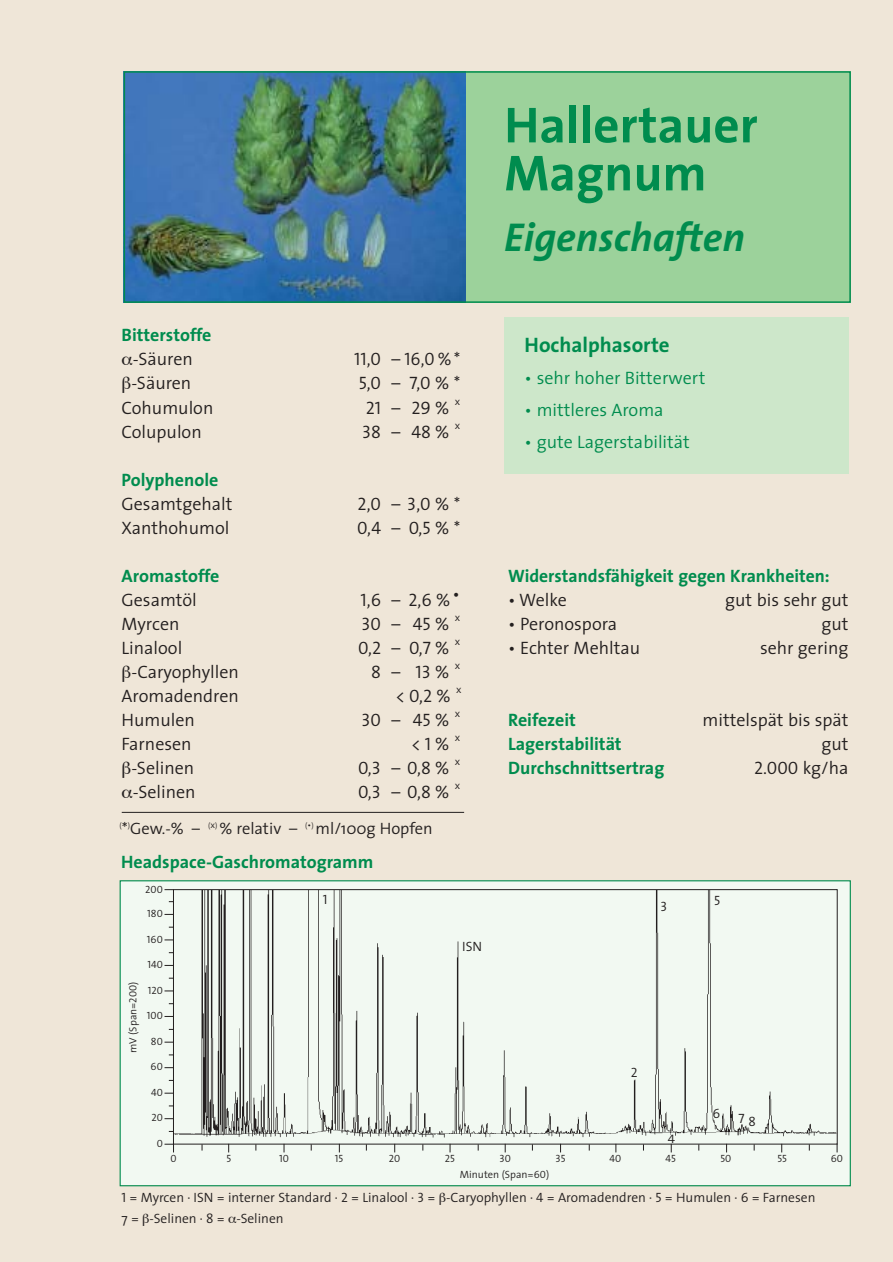
<style>
.page{position:relative;width:893px;height:1262px;background:#fff}
.page>*{position:absolute;margin:0;border:0;box-sizing:border-box;transform-origin:0 0}
.t1{font:700 51px/48px "The Sans";color:#008c4e}
.t2{font:italic 700 40.5px "The Sans";color:#008c4e}
.t3{font:700 21px "The Sans";color:#008c4e}
.t4{font:300 18px "The Sans";color:#231f1f}
.t5{font:700 18px "The Sans";color:#008c4e}
.t6{font:18px "The Sans Semi Light Caps";color:#231f1f}
.t7{font:300 18px "The Sans";color:#008c4e}
.t8{font:300 16.5px "The Sans";color:#231f1f}
.t9{font:300 13.5px/21px "The Sans";color:#231f1f}
.t10{font:13.5px "The Sans Semi Light Caps";color:#231f1f}
.t11{font:12.3px "The Sans Semi Light Caps";color:#231f1f;scale:1.1 1}
.t12{font:10.5px "The Sans Semi Light Caps";color:#231f1f}
.t13{font:300 10.5px "The Sans";color:#231f1f}
.s1{font-family:"The Sans";font-weight:300}
.s2{font-family:"The Sans Semi Light Caps";font-weight:400}
</style>
<div class="page">
<div style="left:0;top:0;width:892px;height:1261px;background:#efe6d8"></div>
<div style="left:504px;top:318px;width:345px;height:156px;background:#cde7ca"></div>
<div style="left:125px;top:71px;width:725px;height:231px;background:#9cd29b"></div>
<img style="left:123px;top:71px;width:342px;height:231px">
<div style="left:124px;top:71px;width:726px;height:232px;border:2px solid #008c4e"></div>
<hr style="left:122px;top:812px;width:342px;height:1px;background:#231f1f">
<div style="left:121px;top:881px;width:728px;height:304px;background:#f2f9f2"></div>
<svg style="left:164px;top:889px;width:674px;height:255px"></svg>
<h1 class="t1" style="left:504px;top:106px;width:255px">Hallertauer<br>Magnum</h1>
<h2 class="t2" style="left:504px;top:222px;width:242px">Eigenschaften</h2>
<p class="t5" style="left:122px;top:329px;width:91px">Bitterstoffe</p>
<p class="t4" style="left:133px;top:353px;width:61px">-Säuren</p>
<p class="t6" style="left:354px;top:349px;width:108px">11,0 – 16,0 <span class="s1">%*</span></p>
<p class="t4" style="left:131px;top:377px;width:61px">-Säuren</p>
<p class="t6" style="left:359px;top:373px;width:103px">5,0 – 7,0 <span class="s1">% *</span></p>
<p class="t4" style="left:121px;top:401px;width:93px">Cohumulon</p>
<p class="t6" style="left:366px;top:397px;width:85px">21 – 29 <span class="s1">%</span></p>
<p class="t13" style="left:455px;top:397px;width:7px">x</p>
<p class="t4" style="left:122px;top:425px;width:82px">Colupulon</p>
<p class="t6" style="left:362px;top:421px;width:89px">38 – 48 <span class="s1">%</span></p>
<p class="t13" style="left:455px;top:421px;width:7px">x</p>
<p class="t5" style="left:122px;top:473px;width:98px">Polyphenole</p>
<p class="t4" style="left:122px;top:497px;width:112px">Gesamtgehalt</p>
<p class="t6" style="left:357px;top:493px;width:104px">2,0 – 3,0 <span class="s1">% *</span></p>
<p class="t4" style="left:122px;top:521px;width:109px">Xanthohumol</p>
<p class="t6" style="left:357px;top:517px;width:105px">0,4 – 0,5 <span class="s1">% *</span></p>
<p class="t5" style="left:122px;top:569px;width:99px">Aromastoffe</p>
<p class="t4" style="left:122px;top:593px;width:77px">Gesamtöl</p>
<p class="t6" style="left:360px;top:589px;width:101px">1,6 – 2,6 <span class="s1">%</span><sup>•</sup></p>
<p class="t4" style="left:122px;top:617px;width:59px">Myrcen</p>
<p class="t6" style="left:361px;top:613px;width:90px">30 – 45<span class="s1">%</span></p>
<p class="t13" style="left:455px;top:613px;width:7px">x</p>
<p class="t4" style="left:122px;top:641px;width:62px">Linalool</p>
<p class="t6" style="left:358px;top:637px;width:93px">0,2 – 0,7 <span class="s1">%</span></p>
<p class="t13" style="left:455px;top:637px;width:7px">x</p>
<p class="t4" style="left:131px;top:665px;width:109px">-Caryophyllen</p>
<p class="t6" style="left:371px;top:661px;width:80px">8 – 13<span class="s1">%</span></p>
<p class="t13" style="left:455px;top:661px;width:7px">x</p>
<p class="t4" style="left:122px;top:689px;width:119px">Aromadendren</p>
<p class="t6" style="left:396px;top:685px;width:56px"><span class="s1">&lt;</span> 0,2 <span class="s1">%</span></p>
<p class="t13" style="left:456px;top:685px;width:7px">x</p>
<p class="t4" style="left:122px;top:713px;width:75px">Humulen</p>
<p class="t6" style="left:361px;top:709px;width:90px">30 – 45 %</p>
<p class="t13" style="left:455px;top:709px;width:7px">x</p>
<p class="t4" style="left:122px;top:737px;width:72px">Farnesen</p>
<p class="t4" style="left:411px;top:737px;width:40px">&lt;<span class="s2">1</span>%</p>
<p class="t13" style="left:455px;top:733px;width:7px">x</p>
<p class="t4" style="left:131px;top:761px;width:64px">-Selinen</p>
<p class="t6" style="left:358px;top:757px;width:93px">0,3 – 0,8 <span class="s1">%</span></p>
<p class="t13" style="left:455px;top:757px;width:7px">x</p>
<p class="t4" style="left:133px;top:785px;width:64px">-Selinen</p>
<p class="t6" style="left:358px;top:781px;width:93px">0,3 – 0,8 <span class="s1">%</span></p>
<p class="t13" style="left:455px;top:781px;width:7px">x</p>
<p class="t8" style="left:120px;top:822px;width:315px"><sup>(</sup>*<sup>)</sup>Gew.-% – <sup>(</sup><sup>x</sup><sup>)</sup> <span class="s2">%</span> relativ – <sup>(</sup><sup>•</sup><sup>)</sup> ml/100g Hopfen</p>
<p class="t5" style="left:121px;top:855px;width:254px">Headspace-Gaschromatogramm</p>
<p class="t12" style="left:145px;top:882px;width:19px">200</p>
<p class="t12" style="left:147px;top:907px;width:17px">180</p>
<p class="t12" style="left:147px;top:933px;width:17px">160</p>
<p class="t13" style="left:129px;top:1053px;width:72px;rotate:-90deg">mV (Span=<span class="s2">200</span>)</p>
<p class="t12" style="left:147px;top:958px;width:17px">140</p>
<p class="t12" style="left:148px;top:984px;width:17px">120</p>
<p class="t12" style="left:147px;top:1009px;width:17px">100</p>
<p class="t12" style="left:151px;top:1035px;width:13px">80</p>
<p class="t12" style="left:151px;top:1060px;width:14px">60</p>
<p class="t12" style="left:151px;top:1086px;width:13px">40</p>
<p class="t12" style="left:151px;top:1111px;width:13px">20</p>
<p class="t12" style="left:157px;top:1137px;width:8px">0</p>
<p class="t10" style="left:323px;top:891px;width:6px">1</p>
<p class="t10" style="left:462px;top:938px;width:21px">ISN</p>
<p class="t3" style="left:524px;top:337px;width:147px">Hochalphasorte</p>
<p class="t7" style="left:524px;top:371px;width:182px">• sehr hoher Bitterwert</p>
<p class="t7" style="left:524px;top:403px;width:140px">• mittleres Aroma</p>
<p class="t7" style="left:524px;top:436px;width:167px">• gute Lagerstabilität</p>
<p class="t5" style="left:508px;top:569px;width:323px">Widerstandsfähigkeit gegen Krankheiten:</p>
<p class="t4" style="left:508px;top:593px;width:60px">• Welke</p>
<p class="t4" style="left:725px;top:593px;width:125px">gut bis sehr gut</p>
<p class="t4" style="left:508px;top:617px;width:111px">• Peronospora</p>
<p class="t4" style="left:821px;top:617px;width:29px">gut</p>
<p class="t4" style="left:508px;top:641px;width:134px">• Echter Mehltau</p>
<p class="t4" style="left:760px;top:641px;width:90px">sehr gering</p>
<p class="t5" style="left:508px;top:713px;width:69px">Reifezeit</p>
<p class="t4" style="left:702px;top:713px;width:147px">mittelspät bis spät</p>
<p class="t5" style="left:508px;top:737px;width:115px">Lagerstabilität</p>
<p class="t4" style="left:821px;top:737px;width:29px">gut</p>
<p class="t5" style="left:508px;top:761px;width:158px">Durchschnittsertrag</p>
<p class="t6" style="left:754px;top:757px;width:96px">2.000 <span class="s1">kg/ha</span></p>
<p class="t10" style="left:660px;top:898px;width:8px">3</p>
<p class="t10" style="left:714px;top:892px;width:8px">5</p>
<p class="t10" style="left:631px;top:1064px;width:8px">2</p>
<p class="t11" style="left:667px;top:1131px;width:8px">4</p>
<p class="t10" style="left:712px;top:1105px;width:9px">6</p>
<p class="t10" style="left:738px;top:1111px;width:19px">7 8</p>
<p class="t12" style="left:170px;top:1152px;width:8px">0</p>
<p class="t12" style="left:226px;top:1152px;width:6px">5</p>
<p class="t12" style="left:279px;top:1152px;width:11px">10</p>
<p class="t12" style="left:335px;top:1152px;width:10px">15</p>
<p class="t12" style="left:389px;top:1152px;width:13px">20</p>
<p class="t12" style="left:445px;top:1152px;width:12px">25</p>
<p class="t12" style="left:499px;top:1152px;width:13px">30</p>
<p class="t12" style="left:555px;top:1152px;width:12px">35</p>
<p class="t12" style="left:609px;top:1152px;width:13px">40</p>
<p class="t12" style="left:665px;top:1152px;width:12px">45</p>
<p class="t12" style="left:720px;top:1152px;width:12px">50</p>
<p class="t12" style="left:777px;top:1152px;width:11px">55</p>
<p class="t12" style="left:830px;top:1152px;width:14px">60</p>
<p class="t13" style="left:460px;top:1170px;width:91px">Minuten (Span=<span class="s2">60</span>)</p>
<p class="t9" style="left:122px;top:1188px;width:695px"><span class="s2">1</span> = Myrcen · <span class="s2">ISN</span> = interner Standard · <span class="s2">2</span> = Linalool · <span class="s2">3</span> = -Caryophyllen · <span class="s2">4</span> = Aromadendren · <span class="s2">5</span> = Humulen · <span class="s2">6</span> = Farnesen<br>7 = -Selinen · 8 = -Selinen</p>
</div>
